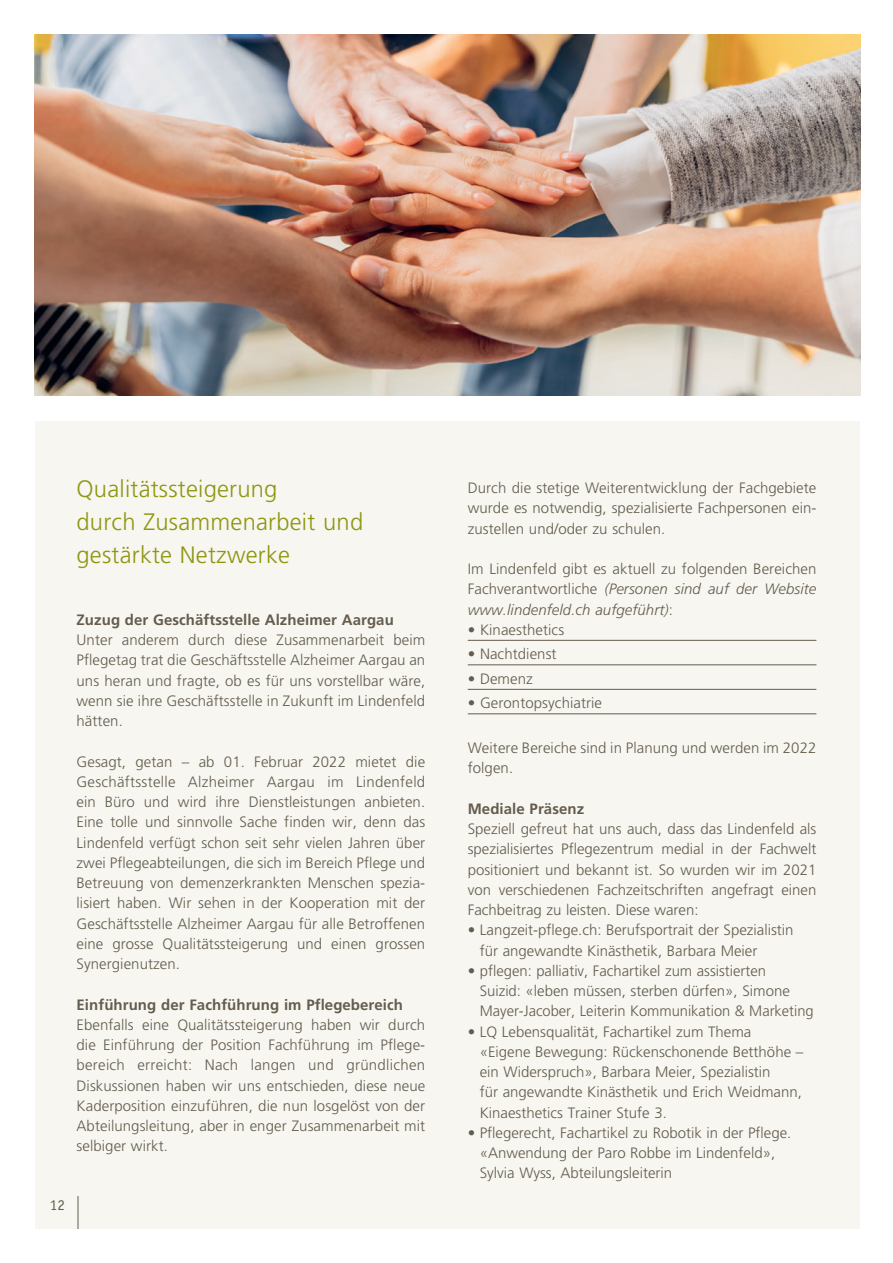
<style>
.page{position:relative;width:893px;height:1263px;background:#fff}
.page>*{position:absolute;margin:0;border:0;box-sizing:border-box;transform-origin:0 0}
.t1{font:300 23.7px/33px "Frutiger";letter-spacing:.01em;color:#8f960f}
.t2{font:300 15px/20.2px "Frutiger";color:#645c4d;text-align:justify}
.t3{font:700 15px "Frutiger";letter-spacing:.005em;color:#645c4d}
.t4{font:15px "Officina Sans";color:#645c4d}
.s1{font-style:italic}
</style>
<div class="page">
<div style="left:35px;top:421px;width:825px;height:808px;background:#f7f6f1"></div>
<hr style="left:78px;top:1196px;width:1px;height:33px;background:#645c4d">
<hr style="left:468px;top:640px;width:348px;height:1px;background:#645c4d">
<hr style="left:468px;top:664px;width:348px;height:1px;background:#645c4d">
<hr style="left:468px;top:689px;width:348px;height:1px;background:#645c4d">
<hr style="left:468px;top:713px;width:348px;height:1px;background:#645c4d">
<img style="left:34px;top:34px;width:826px;height:361px">
<h1 class="t1" style="left:77px;top:473px;width:288px">Qualitätssteigerung<br>durch Zusammenarbeit und gestärkte Netzwerke</h1>
<p class="t3" style="left:77px;top:611px;width:319px">Zuzug der Geschäftsstelle Alzheimer Aargau</p>
<p class="t2" style="left:77px;top:630px;width:350px">Unter anderem durch diese Zusammenarbeit beim Pflegetag trat die Geschäftsstelle Alzheimer Aargau an uns heran und fragte, ob es für uns vorstellbar wäre, wenn sie ihre Geschäftsstelle in Zukunft im Lindenfeld hätten.</p>
<p class="t2" style="left:77px;top:751px;width:350px">Gesagt, getan – ab 01. Februar 2022 mietet die Geschäftsstelle Alzheimer Aargau im Lindenfeld ein Büro und wird ihre Dienstleistungen anbieten.<br>Eine tolle und sinnvolle Sache finden wir, denn das Lindenfeld verfügt schon seit sehr vielen Jahren über zwei Pflegeabteilungen, die sich im Bereich Pflege und Betreuung von demenzerkrankten Menschen spezia&shy;lisiert haben. Wir sehen in der Kooperation mit der Geschäftsstelle Alzheimer Aargau für alle Betroffenen eine grosse Qualitätssteigerung und einen grossen Synergienutzen.</p>
<p class="t3" style="left:77px;top:996px;width:328px">Einführung der Fachführung im Pflegebereich</p>
<p class="t2" style="left:77px;top:1014px;width:350px">Ebenfalls eine Qualitätssteigerung haben wir durch die Einführung der Position Fachführung im Pflege&shy;bereich erreicht: Nach langen und gründlichen Diskussionen haben wir uns entschieden, diese neue Kaderposition einzuführen, die nun losgelöst von der Abteilungsleitung, aber in enger Zusammenarbeit mit selbiger wirkt.</p>
<p class="t4" style="left:50px;top:1196px;width:17px">12</p>
<p class="t2" style="left:468px;top:478px;width:350px">Durch die stetige Weiterentwicklung der Fachgebiete wurde es notwendig, spezialisierte Fachpersonen ein&shy;zustellen und/oder zu schulen.</p>
<p class="t2" style="left:468px;top:559px;width:350px">Im Lindenfeld gibt es aktuell zu folgenden Bereichen Fachverantwortliche <span class="s1">(Personen sind auf der Website www.lindenfeld.ch aufgeführt)</span>:</p>
<p class="t2" style="left:468px;top:619px;width:98px">• Kinaesthetics</p>
<p class="t2" style="left:468px;top:644px;width:90px">• Nachtdienst</p>
<p class="t2" style="left:468px;top:668px;width:67px">• Demenz</p>
<p class="t2" style="left:468px;top:693px;width:136px">• Gerontopsychiatrie</p>
<p class="t2" style="left:468px;top:738px;width:350px">Weitere Bereiche sind in Planung und werden im 2022 folgen.</p>
<p class="t3" style="left:468px;top:800px;width:118px">Mediale Präsenz</p>
<p class="t2" style="left:468px;top:819px;width:350px">Speziell gefreut hat uns auch, dass das Lindenfeld als spezialisiertes Pflegezentrum medial in der Fachwelt positioniert und bekannt ist. So wurden wir im 2021 von verschiedenen Fachzeitschriften angefragt einen Fachbeitrag zu leisten. Diese waren:</p>
<p class="t2" style="left:480px;top:920px;width:315px;text-indent:-12px">• Langzeit-pflege.ch: Berufsportrait der Spezialistin für angewandte Kinästhetik, Barbara Meier</p>
<p class="t2" style="left:480px;top:960px;width:336px;text-align:left;text-indent:-12px">• pflegen: palliativ, Fachartikel zum assistierten<br>Suizid: «leben müssen, sterben dürfen», Simone<br>Mayer-Jacober, Leiterin Kommunikation &amp; Marketing</p>
<p class="t2" style="left:480px;top:1021px;width:325px;text-align:left;text-indent:-12px">• LQ Lebensqualität, Fachartikel zum Thema «Eigene Bewegung: Rückenschonende Betthöhe – ein Widerspruch», Barbara Meier, Spezialistin<br>für angewandte Kinästhetik und Erich Weidmann, Kinaesthetics Trainer Stufe 3.</p>
<p class="t2" style="left:480px;top:1122px;width:313px;text-align:left;text-indent:-12px">• Pflegerecht, Fachartikel zu Robotik in der Pflege. «Anwendung der Paro Robbe im Lindenfeld»,<br>Sylvia Wyss, Abteilungsleiterin</p>
</div>
